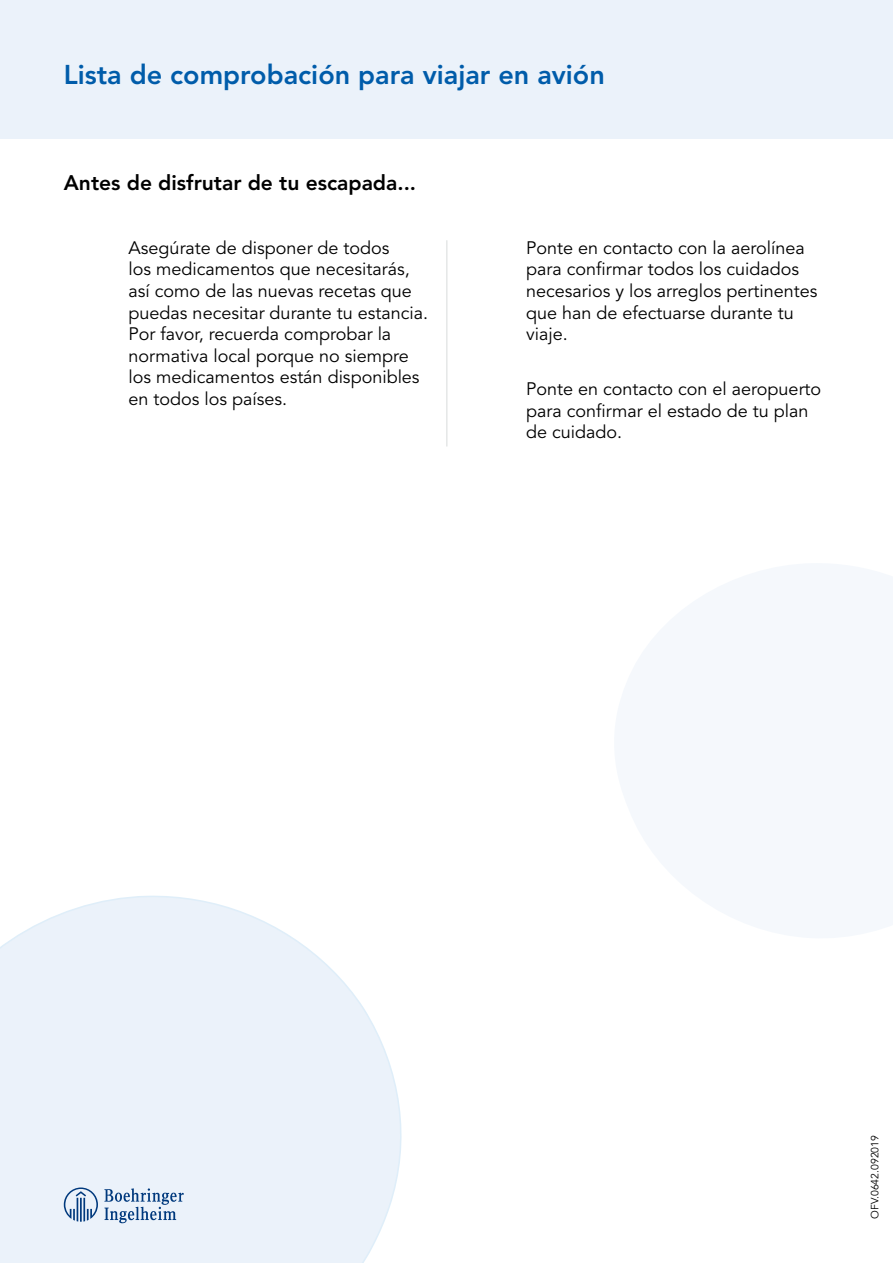
<style>
.page{position:relative;width:893px;height:1263px;background:#fff}
.page>*{position:absolute;margin:0;border:0;box-sizing:border-box;transform-origin:0 0}
.general{font:800 27px "Avenir LT Std";color:#005caa}
.general-2{font:800 21px "Avenir LT Std";color:#000}
.general-3{font:18px/21.6px "Avenir LT Std";color:#000}
.general-4{font:10.5px "Avenir LT Std";color:#000}
</style>
<div class="page">
<svg style="left:0;top:895px;width:402px;height:368px;fill:#ebf2fa"></svg>
<div style="left:0;top:0;width:893px;height:138px;background:#ebf2fa"></div>
<hr style="left:446px;top:240px;width:1px;height:206px;background:#d8dbdc">
<svg style="left:64px;top:1187px;width:120px;height:36px"></svg>
<p class="general" style="left:64px;top:59px;width:543px">Lista de comprobación para viajar en avión</p>
<p class="general-2" style="left:64px;top:170px;width:354px">Antes de disfrutar de tu escapada...</p>
<p class="general-3" style="left:129px;top:237px;width:301px">Asegúrate de disponer de todos<br>los medicamentos que necesitarás, así como de las nuevas recetas que puedas necesitar durante tu estancia.<br>Por favor, recuerda comprobar la normativa local porque no siempre los medicamentos están disponibles en todos los países.</p>
<p class="general-3" style="left:526px;top:237px;width:293px">Ponte en contacto con la aerolínea para confirmar todos los cuidados necesarios y los arreglos pertinentes que han de efectuarse durante tu viaje.</p>
<p class="general-3" style="left:526px;top:379px;width:297px">Ponte en contacto con el aeropuerto para confirmar el estado de tu plan de cuidado.</p>
<p class="general-4" style="left:869px;top:1219px;width:85px;rotate:-90deg">OFV.0642.092019</p>
</div>
